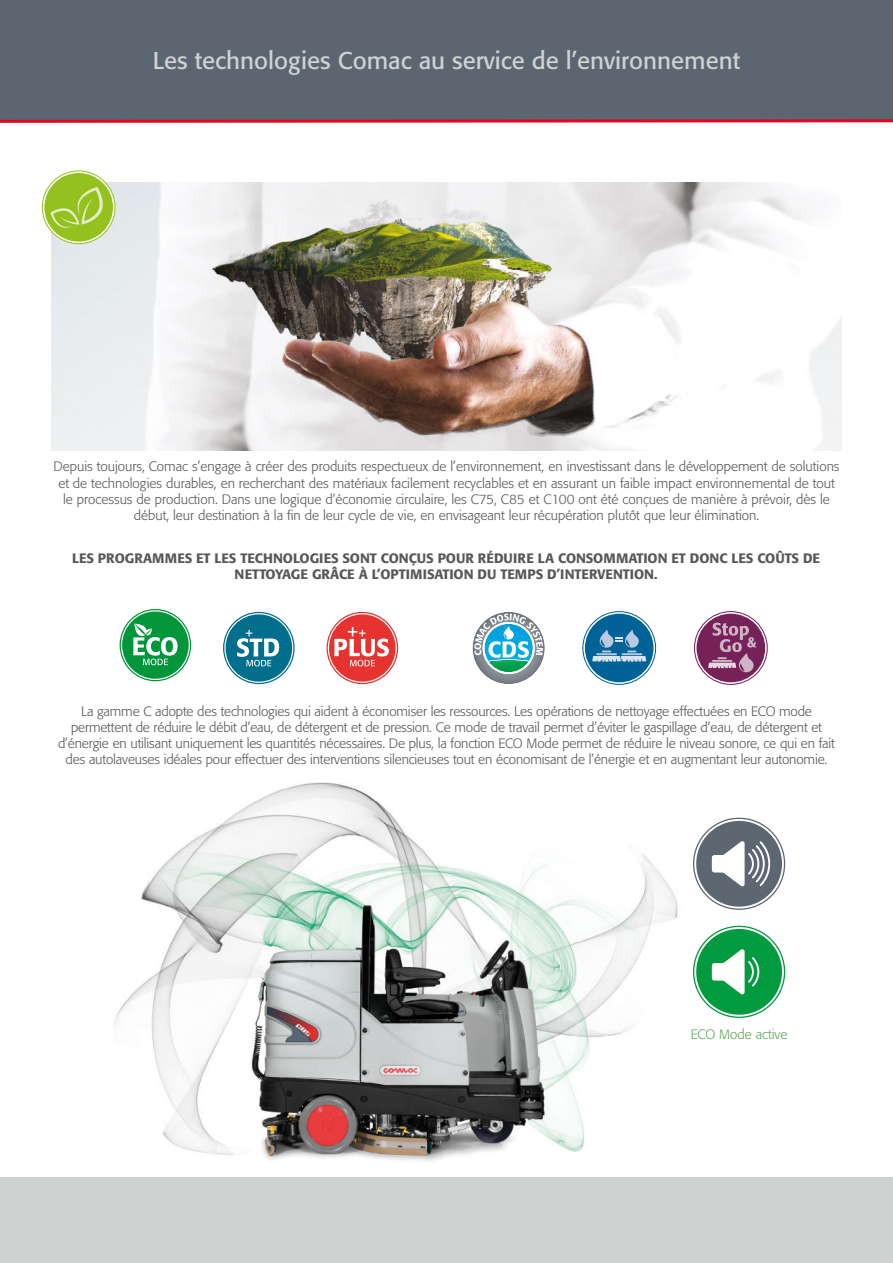
<style>
.page{position:relative;width:893px;height:1263px;background:#fff}
.page>*{position:absolute;margin:0;border:0;box-sizing:border-box;transform-origin:0 0}
.t1{font:24px "Formata";color:#d0d2d2}
.t2{font:300 13.5px/16.2px "Formata";letter-spacing:-.01em;color:#575756;text-align:center}
.t3{font:500 13.5px/16.2px "Formata";color:#575756;text-align:center}
.t4{font:300 13.5px "Formata";color:#5ea758}
</style>
<div class="page">
<img style="left:95px;top:782px;width:618px;height:396px">
<img style="left:51px;top:183px;width:791px;height:268px">
<svg style="left:327px;top:612px;width:71px;height:72px"></svg>
<svg style="left:223px;top:612px;width:72px;height:72px"></svg>
<svg style="left:120px;top:609px;width:71px;height:72px"></svg>
<svg style="left:472px;top:612px;width:73px;height:72px"></svg>
<svg style="left:583px;top:612px;width:73px;height:72px"></svg>
<div style="left:582px;top:611px;width:74px;height:74px;border:1px solid #006398;border-radius:50%"></div>
<div style="left:585px;top:614px;width:68px;height:68px;background:#006398;border-radius:50%"></div>
<svg style="left:592px;top:630px;width:54px;height:32px"></svg>
<div style="left:694px;top:611px;width:74px;height:74px;border:1px solid #762157;border-radius:50%"></div>
<div style="left:696px;top:614px;width:69px;height:68px;background:#762157;border-radius:50%"></div>
<svg style="left:708px;top:623px;width:48px;height:49px"></svg>
<svg style="left:42px;top:171px;width:73px;height:73px"></svg>
<div style="left:42px;top:170px;width:74px;height:74px;border:1px solid #95c11f;border-radius:50%"></div>
<div style="left:44px;top:173px;width:69px;height:69px;background:#95c11f;border-radius:50%"></div>
<svg style="left:50px;top:187px;width:53px;height:41px"></svg>
<div style="left:0;top:1178px;width:893px;height:85px;background:#d0d2d2"></div>
<svg style="left:694px;top:818px;width:91px;height:91px"></svg>
<div style="left:696px;top:821px;width:86px;height:86px;background:#5c6771;border-radius:50%"></div>
<svg style="left:712px;top:841px;width:59px;height:46px"></svg>
<svg style="left:694px;top:926px;width:91px;height:91px"></svg>
<div style="left:696px;top:929px;width:86px;height:86px;background:#009b3e;border-radius:50%"></div>
<svg style="left:712px;top:949px;width:48px;height:46px"></svg>
<div style="left:0;top:0;width:893px;height:122px;background:#5b6670"></div>
<svg style="left:0;top:119px;width:893px;height:4px;background:#d22d42"></svg>
<h1 class="t1" style="left:153px;top:48px;width:589px">Les technologies Comac au service de l’environnement</h1>
<p class="t2" style="left:53px;top:459px;width:788px">Depuis toujours, Comac s’engage à créer des produits respectueux de l’environnement, en investissant dans le développement de solutions et de technologies durables, en recherchant des matériaux facilement recyclables et en assurant un faible impact environnemental de tout le processus de production. Dans une logique d’économie circulaire, les C75, C85 et C100 ont été conçues de manière à prévoir, dès le début, leur destination à la fin de leur cycle de vie, en envisageant leur récupération plutôt que leur élimination.</p>
<p class="t3" style="left:72px;top:550px;width:750px">LES PROGRAMMES ET LES TECHNOLOGIES SONT CONÇUS POUR RÉDUIRE LA CONSOMMATION ET DONC LES COÛTS DE<br>NETTOYAGE GRÂCE À L’OPTIMISATION DU TEMPS D’INTERVENTION.</p>
<p class="t2" style="left:58px;top:703px;width:778px">La gamme C adopte des technologies qui aident à économiser les ressources. Les opérations de nettoyage effectuées en ECO mode permettent de réduire le débit d’eau, de détergent et de pression. Ce mode de travail permet d’éviter le gaspillage d’eau, de détergent et d’énergie en utilisant uniquement les quantités nécessaires. De plus, la fonction ECO Mode permet de réduire le niveau sonore, ce qui en fait des autolaveuses idéales pour effectuer des interventions silencieuses tout en économisant de l’énergie et en augmentant leur autonomie.</p>
<p class="t4" style="left:691px;top:1027px;width:98px">ECO Mode active</p>
</div>
